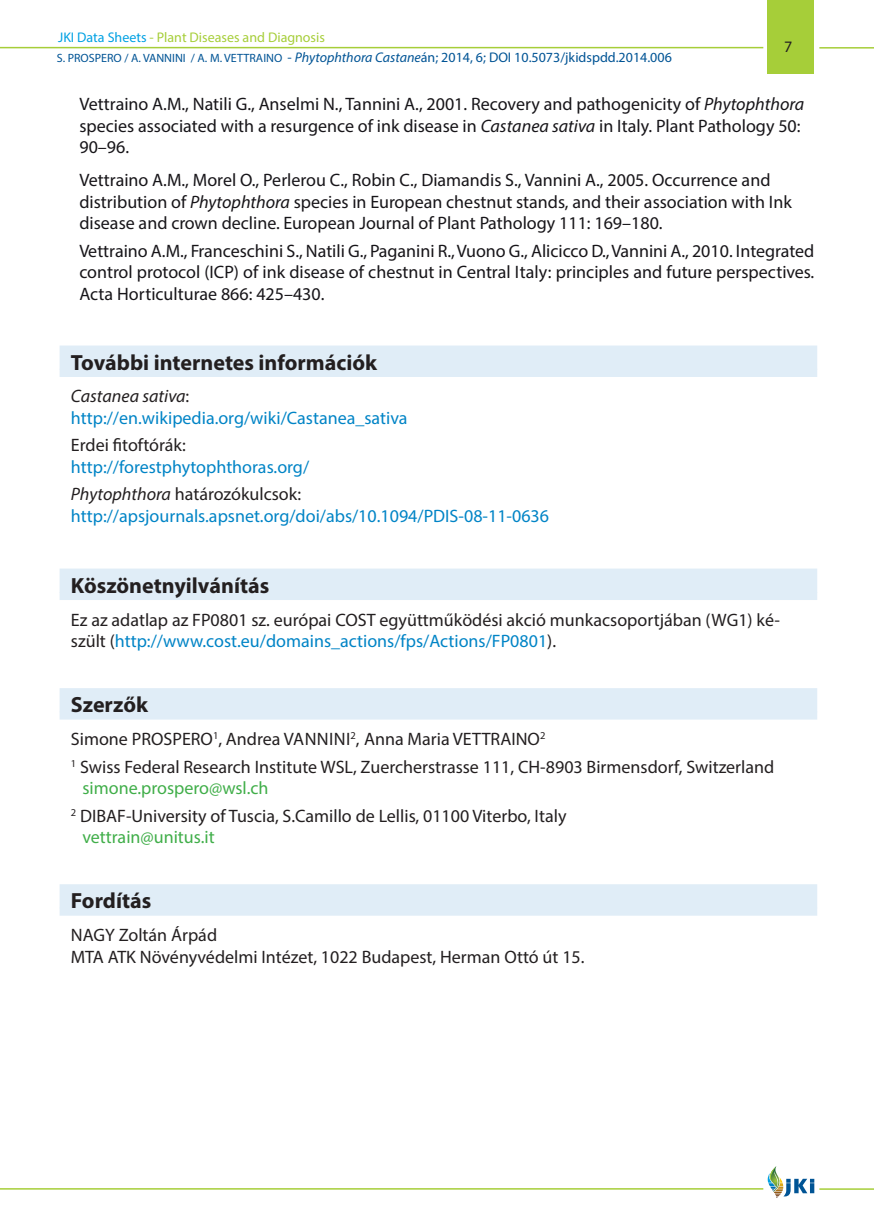
<style>
.page{position:relative;width:874px;height:1225px;background:#fff}
.page>*{position:absolute;margin:0;border:0;box-sizing:border-box;transform-origin:0 0}
.t1{font:700 22px "Myriad Pro";color:#231f20}
.t2{font:18px/21.6px "Myriad Pro";color:#171519}
.t3{font:18px/21.6px "Myriad Pro";color:#231f20}
.t4{font:18px/21.6px "Myriad Pro";color:#0084c6}
.t5{font:18px "Myriad Pro";color:#40ae49}
.t6{font:16px "Myriad Pro";color:#231f20}
.t7{font:14px "Myriad Pro";color:#005495}
.t8{font:14px "Myriad Pro";color:#a6ce39}
.s1{color:#00a1e3}
.s2{font-size:12px}
.s3{font-style:italic}
.s4{font-style:italic;color:#231f20}
.s5{color:#231f20}
.s6{color:#0084c6}
.s7{color:#40ae49}
</style>
<div class="page">
<div style="left:767px;top:0;width:47px;height:74px;background:#a6ce39"></div>
<svg style="left:767px;top:1166px;width:46px;height:32px"></svg>
<hr style="left:0;top:47px;width:763px;height:1px;background:#a6ce39">
<hr style="left:819px;top:47px;width:54px;height:2px;background:#a6ce39">
<hr style="left:0;top:1188px;width:763px;height:1px;background:#a6ce39">
<hr style="left:819px;top:1188px;width:54px;height:1px;background:#a6ce39">
<div style="left:60px;top:345px;width:756px;height:24px;background:#e0edf7"></div>
<div style="left:60px;top:369px;width:756px;height:8px;background:#e0edf7"></div>
<div style="left:60px;top:568px;width:756px;height:24px;background:#e0edf7"></div>
<div style="left:60px;top:592px;width:756px;height:8px;background:#e0edf7"></div>
<div style="left:60px;top:688px;width:756px;height:24px;background:#e0edf7"></div>
<div style="left:60px;top:711px;width:756px;height:8px;background:#e0edf7"></div>
<div style="left:60px;top:884px;width:756px;height:24px;background:#e0edf7"></div>
<div style="left:60px;top:907px;width:756px;height:8px;background:#e0edf7"></div>
<p class="t8" style="left:58px;top:29px;width:268px"><span class="s1">JKI Data Sheets</span> - Plant Diseases and Diagnosis</p>
<p class="t7" style="left:57px;top:49px;width:616px"><span class="s2">S. PROSPERO / A. VANNINI / A. M. VETTRAINO</span> - <span class="s3">Phytophthora Castane</span>án; 2014, 6; DOI 10.5073/jkidspdd.2014.006</p>
<p class="t6" style="left:783px;top:37px;width:10px">7</p>
<p class="t2" style="left:79px;top:93px;width:726px">Vettraino A.M., Natili G., Anselmi N., Tannini A., 2001. Recovery and pathogenicity of <span class="s3">Phytophthora </span>species associated with a resurgence of ink disease in <span class="s3">Castanea sativa</span> in Italy. Plant Pathology 50:<br>90–96.</p>
<p class="t2" style="left:79px;top:169px;width:713px">Vettraino A.M., Morel O., Perlerou C., Robin C., Diamandis S., Vannini A., 2005. Occurrence and distribution of <span class="s3">Phytophthora</span> species in European chestnut stands, and their association with Ink disease and crown decline. European Journal of Plant Pathology 111: 169–180.</p>
<p class="t2" style="left:79px;top:239px;width:736px;text-align:justify">Vettraino A.M., Franceschini S., Natili G., Paganini R., Vuono G., Alicicco D., Vannini A., 2010. Integrated control protocol (ICP) of ink disease of chestnut in Central Italy: principles and future perspectives.<br>Acta Horticulturae 866: 425–430.</p>
<p class="t1" style="left:71px;top:348px;width:307px">További internetes információk</p>
<p class="t4" style="left:71px;top:385px;width:338px"><span class="s4">Castanea sativa</span><span class="s5">: </span>http://en.wikipedia.org/wiki/Castanea_sativa</p>
<p class="t3" style="left:71px;top:434px;width:116px">Erdei fitoftórák:</p>
<p class="t4" style="left:71px;top:453px;width:240px;line-height:27.2px">http://forestphytophthoras.org/<br><span class="s4">Phytophthora</span> <span class="s5">határozókulcsok:</span></p>
<p class="t4" style="left:71px;top:505px;width:479px">http://apsjournals.apsnet.org/doi/abs/10.1094/PDIS-08-11-0636</p>
<p class="t1" style="left:71px;top:571px;width:200px">Köszönetnyilvánítás</p>
<p class="t3" style="left:71px;top:608px;width:710px">Ez az adatlap az FP0801 sz. európai COST együttműködési akció munkacsoportjában (WG1) ké&shy;szült (<span class="s6">http://www.cost.eu/domains_actions/fps/Actions/FP0801</span>).</p>
<p class="t1" style="left:71px;top:690px;width:78px">Szerzők</p>
<p class="t3" style="left:71px;top:725px;width:704px;line-height:27.6px">Simone PROSPERO<sup>1</sup>, Andrea VANNINI<sup>2</sup>, Anna Maria VETTRAINO<sup>2<br>1</sup> Swiss Federal Research Institute WSL, Zuercherstrasse 111, CH-8903 Birmensdorf, Switzerland</p>
<p class="t3" style="left:71px;top:774px;width:497px;line-height:27.2px;text-indent:11px"><span class="s7">simone.prospero@wsl.ch<br></span><sup>2</sup> DIBAF-University of Tuscia, S.Camillo de Lellis, 01100 Viterbo, Italy</p>
<p class="t5" style="left:82px;top:826px;width:134px">vettrain@unitus.it</p>
<p class="t1" style="left:71px;top:886px;width:82px">Fordítás</p>
<p class="t3" style="left:71px;top:924px;width:515px">NAGY Zoltán Árpád<br>MTA ATK Növényvédelmi Intézet, 1022 Budapest, Herman Ottó út 15.</p>
</div>
